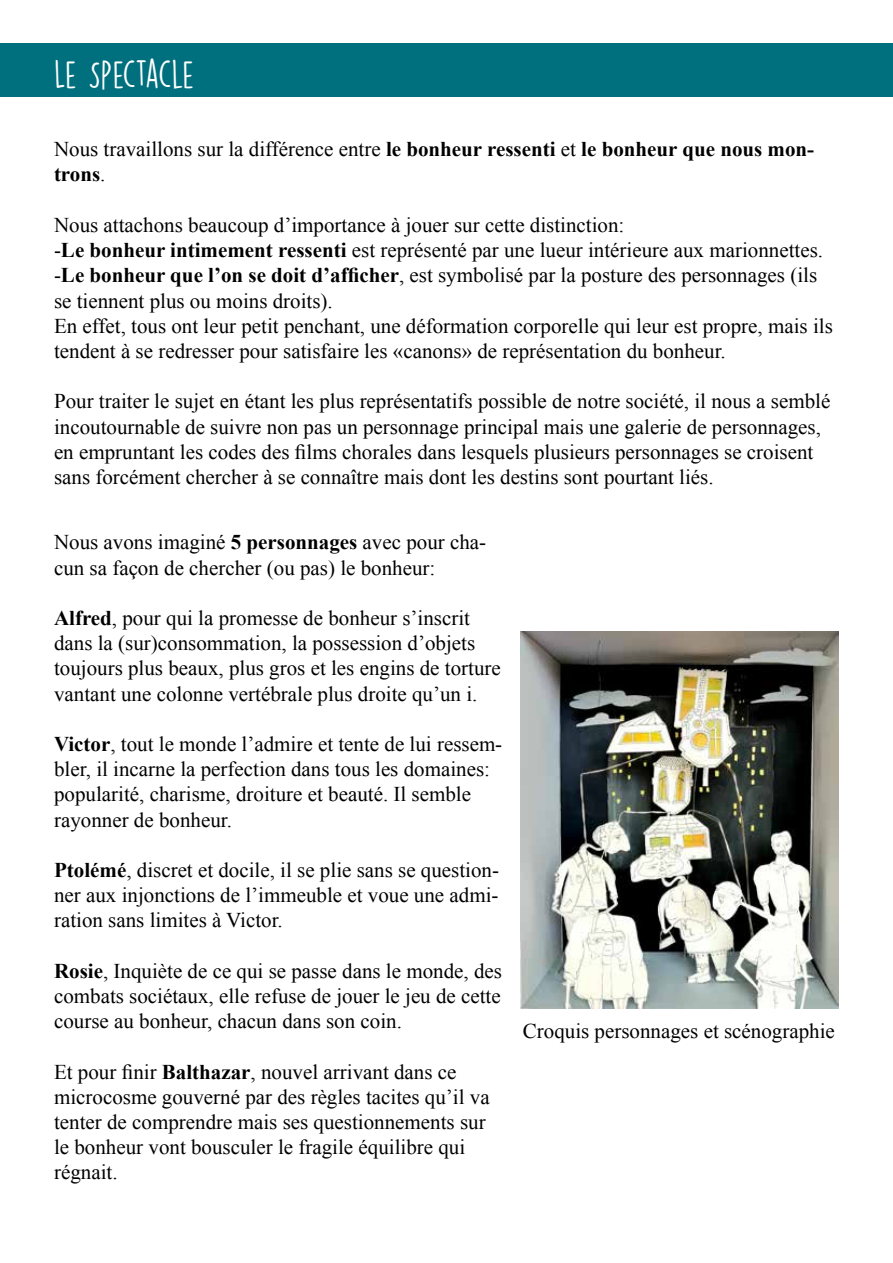
<style>
.page{position:relative;width:893px;height:1263px;background:#fff}
.page>*{position:absolute;margin:0;border:0;box-sizing:border-box;transform-origin:0 0}
.t1{font:36px "DK Lemon Yellow Sun";letter-spacing:-.025em;color:#fff}
.t2{font:21px/25.2px "Times New Roman";color:#000}
.t3{font:700 21px/25.2px "Times New Roman";color:#000}
.s1{font-weight:400}
.s2{font-weight:700}
</style>
<div class="page">
<div style="left:0;top:43px;width:893px;height:53px;background:#00707e"></div>
<img style="left:520px;top:631px;width:319px;height:377px">
<h1 class="t1" style="left:54px;top:52px;width:142px">LE SPECTACLE</h1>
<p class="t3" style="left:54px;top:136px;width:762px"><span class="s1">Nous travaillons sur la différence entre</span> le bonheur ressenti <span class="s1">et</span> le bonheur que nous mon&shy;trons<span class="s1">.</span></p>
<p class="t2" style="left:54px;top:212px;width:780px">Nous attachons beaucoup d’importance à jouer sur cette distinction:<br>-<span class="s2">Le bonheur intimement ressenti</span> est représenté par une lueur intérieure aux marionnettes. -<span class="s2">Le bonheur que l’on se doit d’afficher</span>, est symbolisé par la posture des personnages (ils se tiennent plus ou moins droits).<br>En effet, tous ont leur petit penchant, une déformation corporelle qui leur est propre, mais ils tendent à se redresser pour satisfaire les «canons» de représentation du bonheur.</p>
<p class="t2" style="left:54px;top:388px;width:778px">Pour traiter le sujet en étant les plus représentatifs possible de notre société, il nous a semblé incoutournable de suivre non pas un personnage principal mais une galerie de personnages, en empruntant les codes des films chorales dans lesquels plusieurs personnages se croisent sans forcément chercher à se connaître mais dont les destins sont pourtant liés.</p>
<p class="t2" style="left:54px;top:529px;width:434px">Nous avons imaginé <span class="s2">5 personnages</span> avec pour cha&shy;cun sa façon de chercher (ou pas) le bonheur:</p>
<p class="t2" style="left:54px;top:605px;width:448px"><span class="s2">Alfred</span>, pour qui la promesse de bonheur s’inscrit dans la (sur)consommation, la possession d’objets toujours plus beaux, plus gros et les engins de torture vantant une colonne vertébrale plus droite qu’un i.</p>
<p class="t2" style="left:54px;top:731px;width:450px"><span class="s2">Victor</span>, tout le monde l’admire et tente de lui ressem&shy;bler, il incarne la perfection dans tous les domaines: popularité, charisme, droiture et beauté. Il semble rayonner de bonheur.</p>
<p class="t2" style="left:54px;top:857px;width:446px;text-align:justify"><span class="s2">Ptolémé</span>, discret et docile, il se plie sans se question&shy;ner aux injonctions de l’immeuble et voue une admi&shy;ration sans limites à Victor.</p>
<p class="t2" style="left:54px;top:958px;width:449px;text-align:justify"><span class="s2">Rosie</span>, Inquiète de ce qui se passe dans le monde, des combats sociétaux, elle refuse de jouer le jeu de cette course au bonheur, chacun dans son coin.</p>
<p class="t2" style="left:54px;top:1058px;width:437px">Et pour finir <span class="s2">Balthazar</span>, nouvel arrivant dans ce microcosme gouverné par des règles tacites qu’il va tenter de comprendre mais ses questionnements sur le bonheur vont bousculer le fragile équilibre qui régnait.</p>
<p class="t2" style="left:523px;top:1018px;width:314px">Croquis personnages et scénographie</p>
</div>
